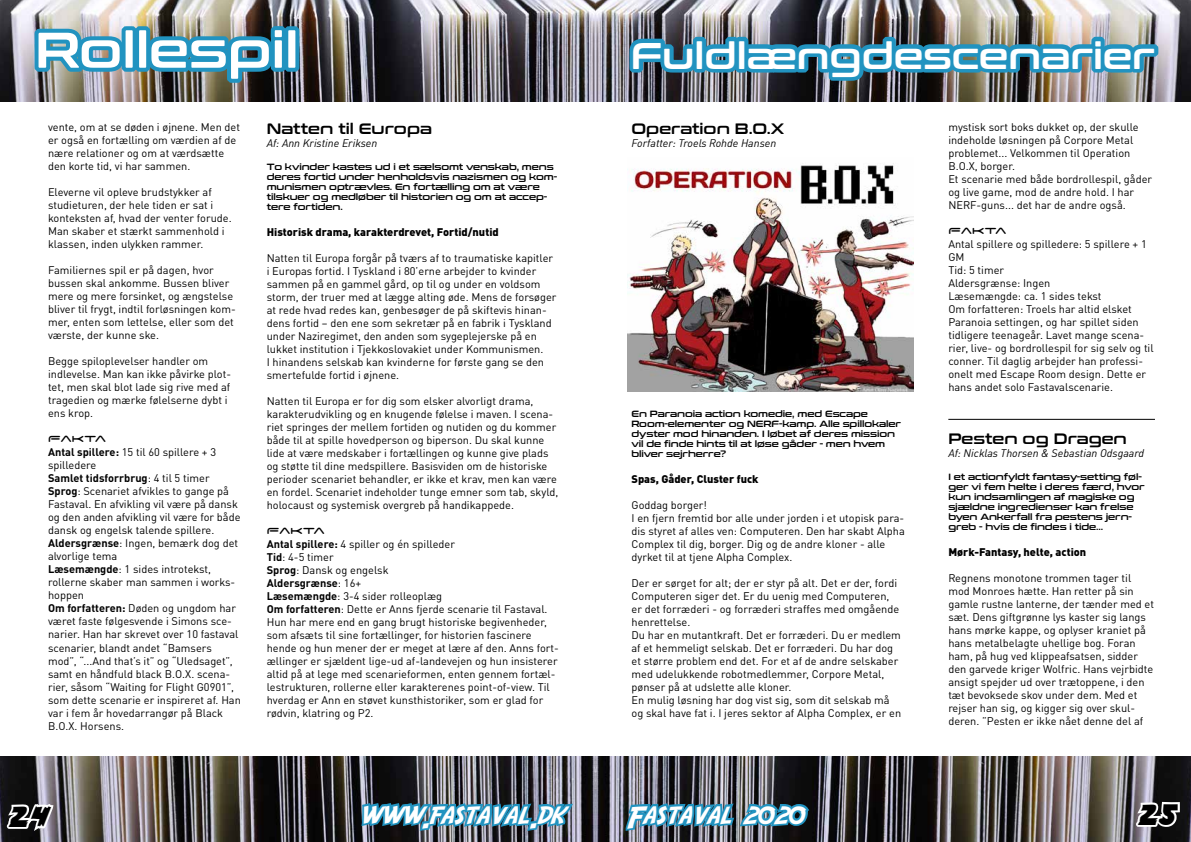
<style>
.page{position:relative;width:1191px;height:842px;background:#fff}
.page>*{position:absolute;margin:0;border:0;box-sizing:border-box;transform-origin:0 0}
.t1{font:50px "Conthrax Sb";color:#fff}
.t2{font:39px "Flying Leatherneck";color:#000}
.t3{font:37px "Conthrax Sb";color:#fff}
.t4{font:30px "Adventure";color:#fff}
.t5{font:15px "Conthrax Sb";color:#000}
.t6{font:14px "Space Age";letter-spacing:-.015em;color:#000}
.t7{font:11px/13px "DINOT";color:#000}
.t8{font:900 11px "DINOT";color:#000}
.t9{font:italic 11px "DINOT";color:#000}
.t10{font:9px/10px "Conthrax Sb";letter-spacing:-.01em;color:#000}
.t11{font:6px "Times New Roman";color:#000}
.s1{font-weight:700}
</style>
<div class="page">
<img style="left:0;top:756px;width:1191px;height:86px">
<img style="left:0;top:0;width:1191px;height:101px">
<svg style="left:357px;top:797px;width:219px;height:40px;background:#3d6f87"></svg>
<svg style="left:3px;top:788px;width:52px;height:54px"></svg>
<img style="left:31px;top:22px;width:98px;height:57px">
<div style="left:122px;top:26px;width:15px;height:46px;border:8px solid #2193c0"></div>
<div style="left:135px;top:26px;width:15px;height:46px;border:8px solid #2193c0"></div>
<img style="left:142px;top:22px;width:148px;height:65px">
<div style="left:284px;top:26px;width:15px;height:46px;border:8px solid #2193c0"></div>
<img style="left:623px;top:797px;width:189px;height:40px">
<svg style="left:1132px;top:800px;width:49px;height:42px"></svg>
<img style="left:623px;top:33px;width:539px;height:52px">
<img style="left:627px;top:163px;width:287px;height:229px">
<hr style="left:948px;top:419px;width:207px;height:1px;background:#000">
<h1 class="t1" style="left:35px;top:12px;width:265px">Rollespil</h1>
<p class="t7" style="left:48px;top:121px;width:193px">vente, om at se døden i øjnene. Men det er også en fortælling om værdien af de nære relationer og om at værdsætte den korte tid, vi har sammen.</p>
<p class="t7" style="left:48px;top:186px;width:185px">Eleverne vil opleve brudstykker af studieturen, der hele tiden er sat i konteksten af, hvad der venter forude.<br>Man skaber et stærkt sammenhold i klassen, inden ulykken rammer.</p>
<p class="t7" style="left:48px;top:264px;width:189px">Familiernes spil er på dagen, hvor bussen skal ankomme. Bussen bliver mere og mere forsinket, og ængstelse bliver til frygt, indtil forløsningen kom&shy;mer, enten som lettelse, eller som det værste, der kunne ske.</p>
<p class="t7" style="left:48px;top:355px;width:184px">Begge spiloplevelser handler om indlevelse. Man kan ikke påvirke plot&shy;tet, men skal blot lade sig rive med af tragedien og mærke følelserne dybt i ens krop.</p>
<p class="t6" style="left:48px;top:433px;width:60px">Fakta</p>
<p class="t7" style="left:48px;top:446px;width:194px"><span class="s1">Antal spillere:</span> 15 til 60 spillere + 3 spilledere<br><span class="s1">Samlet tidsforrbrug</span>: 4 til 5 timer<br><span class="s1">Sprog</span>: Scenariet afvikles to gange på<br>Fastaval. En afvikling vil være på dansk og den anden afvikling vil være for både dansk og engelsk talende spillere.<br><span class="s1">Aldersgrænse</span>: Ingen, bemærk dog det alvorlige tema<br><span class="s1">Læsemængde</span>: 1 sides introtekst, rollerne skaber man sammen i works&shy;hoppen<br><span class="s1">Om forfatteren:</span> Døden og ungdom har været faste følgesvende i Simons sce&shy;narier. Han har skrevet over 10 fastaval scenarier, blandt andet “Bamsers mod”, “...And that’s it” og “Uledsaget”, samt en håndfuld black B.O.X. scena&shy;rier, såsom “Waiting for Flight G0901”, som dette scenarie er inspireret af. Han var i fem år hovedarrangør på Black<br>B.O.X. Horsens.</p>
<h3 class="t5" style="left:267px;top:117px;width:167px">Natten til Europa</h3>
<p class="t9" style="left:267px;top:136px;width:112px">Af: Ann Kristine Eriksen</p>
<p class="t10" style="left:267px;top:161px;width:292px">To kvinder kastes ud i et sælsomt venskab, mens deres fortid under henholdsvis nazismen og kom&shy;munismen optrævles. En fortælling om at være tilskuer og medløber til historien og om at accep&shy;tere fortiden.</p>
<p class="t8" style="left:267px;top:225px;width:233px">Historisk drama, karakterdrevet, Fortid/nutid</p>
<p class="t7" style="left:267px;top:251px;width:291px">Natten til Europa forgår på tværs af to traumatiske kapitler i Europas fortid. I Tyskland i 80’erne arbejder to kvinder sammen på en gammel gård, op til og under en voldsom storm, der truer med at lægge alting øde. Mens de forsøger at rede hvad redes kan, genbesøger de på skiftevis hinan&shy;dens fortid – den ene som sekretær på en fabrik i Tyskland under Naziregimet, den anden som sygeplejerske på en lukket institution i Tjekkoslovakiet under Kommunismen.<br>I hinandens selskab kan kvinderne for første gang se den smertefulde fortid i øjnene.</p>
<p class="t7" style="left:267px;top:394px;width:293px">Natten til Europa er for dig som elsker alvorligt drama, karakterudvikling og en knugende følelse i maven. I scena&shy;riet springes der mellem fortiden og nutiden og du kommer både til at spille hovedperson og biperson. Du skal kunne lide at være medskaber i fortællingen og kunne give plads og støtte til dine medspillere. Basisviden om de historiske perioder scenariet behandler, er ikke et krav, men kan være en fordel. Scenariet indeholder tunge emner som tab, skyld, holocaust og systemisk overgreb på handikappede.</p>
<p class="t6" style="left:267px;top:524px;width:60px">Fakta</p>
<p class="t7" style="left:267px;top:537px;width:294px"><span class="s1">Antal spillere:</span> 4 spiller og én spilleder<br><span class="s1">Tid</span>: 4-5 timer<br><span class="s1">Sprog</span>: Dansk og engelsk<br><span class="s1">Aldersgrænse</span>: 16+<br><span class="s1">Læsemængde</span>: 3-4 sider rolleoplæg<br><span class="s1">Om forfatteren</span>: Dette er Anns fjerde scenarie til Fastaval.<br>Hun har mere end en gang brugt historiske begivenheder, som afsæts til sine fortællinger, for historien fascinere hende og hun mener der er meget at lære af den. Anns fort&shy;ællinger er sjældent lige-ud af-landevejen og hun insisterer altid på at lege med scenarieformen, enten gennem fortæl&shy;lestrukturen, rollerne eller karakterenes point-of-view. Til hverdag er Ann en støvet kunsthistoriker, som er glad for rødvin, klatring og P2.</p>
<h2 class="t2" style="left:7px;top:797px;width:41px">24</h2>
<h3 class="t4" style="left:360px;top:797px;width:205px">www.fastaval.dk</h3>
<h3 class="t3" style="left:631px;top:27px;width:525px">Fuldlængdescenarier</h3>
<h3 class="t5" style="left:631px;top:117px;width:154px">Operation B.O.X</h3>
<p class="t9" style="left:631px;top:136px;width:146px">Forfatter: Troels Rohde Hansen</p>
<p class="t10" style="left:631px;top:408px;width:271px">En Paranoia action komedie, med Escape Room-elementer og NERF-kamp. Alle spillokaler dyster mod hinanden. I løbet af deres mission vil de finde hints til at løse gåder - men hvem bliver sejrherre?</p>
<p class="t8" style="left:631px;top:472px;width:129px">Spas, Gåder, Cluster fuck</p>
<p class="t7" style="left:631px;top:498px;width:275px">Goddag borger!<br>I en fjern fremtid bor alle under jorden i et utopisk para&shy;dis styret af alles ven: Computeren. Den har skabt Alpha Complex til dig, borger. Dig og de andre kloner - alle dyrket til at tjene Alpha Complex.</p>
<p class="t7" style="left:631px;top:576px;width:271px">Der er sørget for alt; der er styr på alt. Det er der, fordi Computeren siger det. Er du uenig med Computeren, er det forræderi - og forræderi straffes med omgående henrettelse.<br>Du har en mutantkraft. Det er forræderi. Du er medlem af et hemmeligt selskab. Det er forræderi. Du har dog et større problem end det. For et af de andre selskaber med udelukkende robotmedlemmer, Corpore Metal, pønser på at udslette alle kloner.<br>En mulig løsning har dog vist sig, som dit selskab må og skal have fat i. I jeres sektor af Alpha Complex, er en</p>
<p class="t7" style="left:948px;top:121px;width:205px">mystisk sort boks dukket op, der skulle indeholde løsningen på Corpore Metal problemet... Velkommen til Operation B.O.X, borger.<br>Et scenarie med både bordrollespil, gåder og live game, mod de andre hold. I har NERF-guns... det har de andre også.</p>
<p class="t6" style="left:948px;top:225px;width:60px">Fakta</p>
<p class="t7" style="left:948px;top:238px;width:207px">Antal spillere og spilledere: 5 spillere + 1<br>GM<br>Tid: 5 timer<br>Aldersgrænse: Ingen<br>Læsemængde: ca. 1 sides tekst<br>Om forfatteren: Troels har altid elsket<br>Paranoia settingen, og har spillet siden tidligere teenageår. Lavet mange scena&shy;rier, live- og bordrollespil for sig selv og til conner. Til daglig arbejder han professi&shy;onelt med Escape Room design. Dette er hans andet solo Fastavalscenarie.</p>
<h3 class="t5" style="left:948px;top:427px;width:180px">Pesten og Dragen</h3>
<p class="t9" style="left:948px;top:446px;width:197px">Af: Nicklas Thorsen &amp; Sebastian Odsgaard</p>
<p class="t10" style="left:948px;top:471px;width:198px">I et actionfyldt fantasy-setting føl&shy;ger vi fem helte i deres færd, hvor kun indsamlingen af magiske og sjældne ingredienser kan frelse byen Ankerfall fra pestens jern&shy;greb - hvis de findes i tide...</p>
<p class="t8" style="left:948px;top:544px;width:139px">Mørk-Fantasy, helte, action</p>
<p class="t7" style="left:948px;top:571px;width:207px">Regnens monotone trommen tager til mod Monroes hætte. Han retter på sin gamle rustne lanterne, der tænder med et sæt. Dens giftgrønne lys kaster sig langs hans mørke kappe, og oplyser kraniet på hans metalbelagte uhellige bog. Foran ham, på hug ved klippeafsatsen, sidder den garvede kriger Wolfric. Hans vejrbidte ansigt spejder ud over trætoppene, i den tæt bevoksede skov under dem. Med et rejser han sig, og kigger sig over skul&shy;deren. ”Pesten er ikke nået denne del af</p>
<h3 class="t4" style="left:627px;top:797px;width:177px">Fastaval 2020</h3>
<h2 class="t2" style="left:1135px;top:795px;width:40px">25</h2>
<p class="t11" style="left:1149px;top:808px;width:7px">25</p>
</div>
